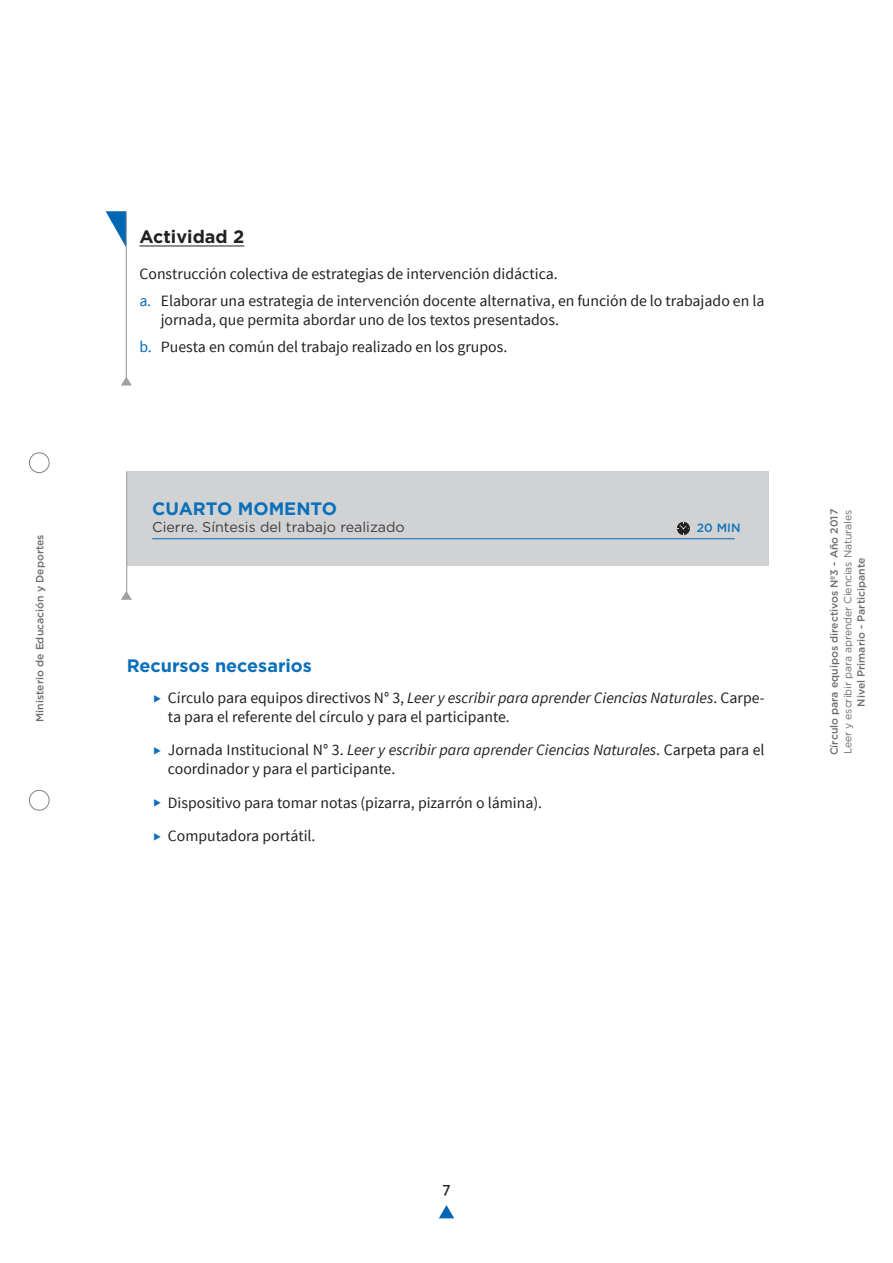
<style>
.page{position:relative;width:893px;height:1263px;background:#fff}
.page>*{position:absolute;margin:0;border:0;box-sizing:border-box;transform-origin:0 0}
.t1{font:700 18px "Gotham";color:#0a70b9}
.t2{font:700 18px "Gotham";color:#231f20}
.t3{font:500 18px "Alegreya Sans";color:#231f20}
.t4{font:15.75px/27.3px "Source Sans Pro";color:#231f20}
.t5{font:14.25px "Gotham";color:#3e3e3f}
.t6{font:500 12px "Gotham";color:#1174bb}
.t7{font:500 10.5px "Gotham";color:#6c6d70}
.t8{font:10.5px "Gotham";letter-spacing:-.01em;color:#6c6d70}
.s1{color:#0167b4}
.s2{font-style:italic}
</style>
<div class="page">
<svg style="left:106px;top:211px;width:20px;height:37px"></svg>
<hr style="left:126px;top:211px;width:1px;height:172px;background:#a0a1a5">
<svg style="left:121px;top:377px;width:11px;height:9px"></svg>
<svg style="left:121px;top:591px;width:11px;height:9px"></svg>
<div style="left:127px;top:471px;width:641px;height:94px;background:#d1d2d4"></div>
<hr style="left:126px;top:471px;width:1px;height:124px;background:#a0a1a5">
<div style="left:29px;top:453px;width:20px;height:20px;border:1px solid #808285;border-radius:50%"></div>
<div style="left:29px;top:790px;width:20px;height:20px;border:1px solid #808285;border-radius:50%"></div>
<svg style="left:439px;top:1205px;width:15px;height:13px"></svg>
<hr style="left:139px;top:245px;width:105px;height:1px;background:#231f20">
<hr style="left:152px;top:538px;width:583px;height:1px;background:#0167b4">
<svg style="left:677px;top:522px;width:13px;height:13px"></svg>
<p class="t7" style="left:33px;top:722px;width:189px;rotate:-90deg">Ministerio de Educación y Deportes</p>
<p class="t2" style="left:139px;top:225px;width:106px">Actividad 2</p>
<p class="t4" style="left:139px;top:260px;width:627px">Construcción colectiva de estrategias de intervención didáctica.<br><span class="s1">a.</span> Elaborar una estrategia de intervención docente alternativa, en función de lo trabajado en la</p>
<p class="t4" style="left:139px;top:306px;width:421px;text-indent:21px">jornada, que permita abordar uno de los textos presentados. <span class="s1">b.</span> Puesta en común del trabajo realizado en los grupos.</p>
<p class="t1" style="left:152px;top:497px;width:186px">CUARTO MOMENTO</p>
<p class="t5" style="left:152px;top:518px;width:254px">Cierre. Síntesis del trabajo realizado</p>
<p class="t6" style="left:697px;top:520px;width:45px">20 MIN</p>
<p class="t1" style="left:127px;top:653px;width:187px">Recursos necesarios</p>
<p class="t4" style="left:168px;top:689px;width:598px;line-height:18.8px">Círculo para equipos directivos N° 3, <span class="s2">Leer y escribir para aprender Ciencias Naturales</span>. Carpe&shy;ta para el referente del círculo y para el participante.</p>
<p class="t4" style="left:168px;top:741px;width:598px;line-height:18.8px">Jornada Institucional N° 3. <span class="s2">Leer y escribir para aprender Ciencias Naturales</span>. Carpeta para el coordinador y para el participante.</p>
<p class="t4" style="left:168px;top:786px;width:376px;line-height:33.6px">Dispositivo para tomar notas (pizarra, pizarrón o lámina).<br>Computadora portátil.</p>
<p class="t7" style="left:827px;top:755px;width:248px;rotate:-90deg">Círculo para equipos directivos Nº3 - Año 2017</p>
<p class="t8" style="left:841px;top:754px;width:246px;rotate:-90deg">Leer y escribir para aprender Ciencias Naturales</p>
<p class="t7" style="left:854px;top:707px;width:150px;rotate:-90deg">Nivel Primario - Participante</p>
<p class="t3" style="left:443px;top:1176px;width:9px">7</p>
</div>
